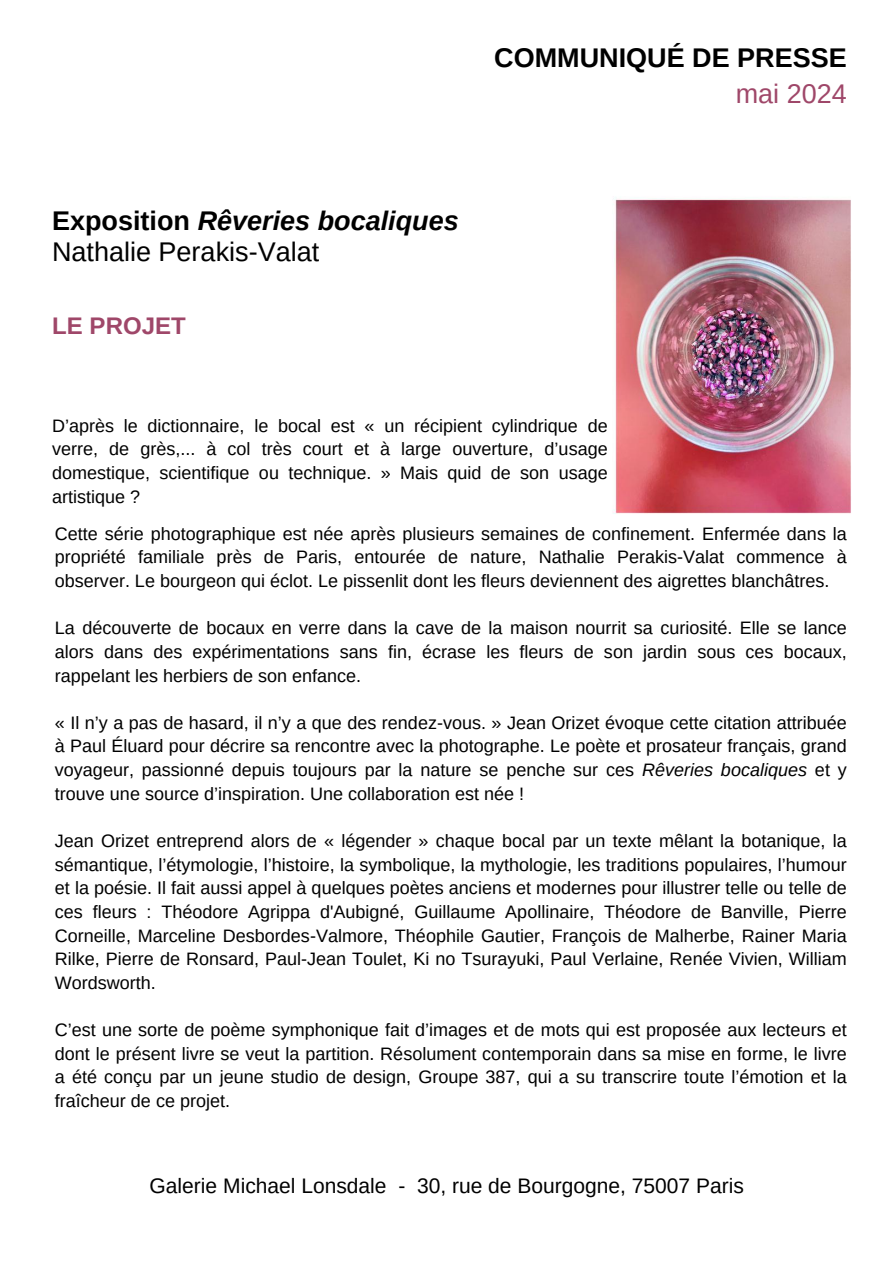
<style>
.page{position:relative;width:894px;height:1264px;background:#fff}
.page>*{position:absolute;margin:0;border:0;box-sizing:border-box;transform-origin:0 0}
.t1{font:italic 700 27px "Arimo";color:#000}
.t2{font:27px "Arimo";color:#000}
.t3{font:700 27px "Arimo";color:#000}
.t4{font:27px "Arimo";color:#9f4769}
.t5{font:700 24px "Arimo";color:#9f4769}
.t6{font:21px "Arimo";color:#000}
.t7{font:18px/23.7px "Arimo";color:#000;text-align:justify}
.s1{font-style:normal}
.s2{font-style:italic}
</style>
<div class="page">
<img style="left:613px;top:199px;width:238px;height:315px">
<h1 class="t3" style="left:494px;top:43px;width:354px">COMMUNIQUÉ DE PRESSE</h1>
<h1 class="t1" style="left:52px;top:205px;width:408px"><span class="s1">Exposition</span> Rêveries bocaliques</h1>
<h1 class="t2" style="left:52px;top:237px;width:268px">Nathalie Perakis-Valat</h1>
<h2 class="t5" style="left:52px;top:312px;width:135px">LE PROJET</h2>
<p class="t7" style="left:52px;top:413px;width:557px">D’après le dictionnaire, le bocal est « un récipient cylindrique de verre, de grès,... à col très court et à large ouverture, d’usage domestique, scientifique ou technique. » Mais quid de son usage artistique ?</p>
<h1 class="t4" style="left:735px;top:78px;width:112px">mai 2024</h1>
<p class="t7" style="left:55px;top:521px;width:793px">Cette série photographique est née après plusieurs semaines de confinement. Enfermée dans la propriété familiale près de Paris, entourée de nature, Nathalie Perakis-Valat commence à observer. Le bourgeon qui éclot. Le pissenlit dont les fleurs deviennent des aigrettes blanchâtres.</p>
<p class="t7" style="left:55px;top:616px;width:793px">La découverte de bocaux en verre dans la cave de la maison nourrit sa curiosité. Elle se lance alors dans des expérimentations sans fin, écrase les fleurs de son jardin sous ces bocaux, rappelant les herbiers de son enfance.</p>
<p class="t7" style="left:55px;top:710px;width:793px">« Il n’y a pas de hasard, il n’y a que des rendez-vous. » Jean Orizet évoque cette citation attribuée à Paul Éluard pour décrire sa rencontre avec la photographe. Le poète et prosateur français, grand voyageur, passionné depuis toujours par la nature se penche sur ces <span class="s2">Rêveries bocaliques</span> et y trouve une source d’inspiration. Une collaboration est née !</p>
<p class="t7" style="left:55px;top:829px;width:793px">Jean Orizet entreprend alors de « légender » chaque bocal par un texte mêlant la botanique, la sémantique, l’étymologie, l’histoire, la symbolique, la mythologie, les traditions populaires, l’humour et la poésie. Il fait aussi appel à quelques poètes anciens et modernes pour illustrer telle ou telle de ces fleurs : Théodore Agrippa d'Aubigné, Guillaume Apollinaire, Théodore de Banville, Pierre Corneille, Marceline Desbordes-Valmore, Théophile Gautier, François de Malherbe, Rainer Maria Rilke, Pierre de Ronsard, Paul-Jean Toulet, Ki no Tsurayuki, Paul Verlaine, Renée Vivien, William Wordsworth.</p>
<p class="t7" style="left:55px;top:1018px;width:793px">C’est une sorte de poème symphonique fait d’images et de mots qui est proposée aux lecteurs et dont le présent livre se veut la partition. Résolument contemporain dans sa mise en forme, le livre a été conçu par un jeune studio de design, Groupe 387, qui a su transcrire toute l’émotion et la fraîcheur de ce projet.</p>
<p class="t6" style="left:149px;top:1174px;width:595px">Galerie Michael Lonsdale - 30, rue de Bourgogne, 75007 Paris</p>
</div>
